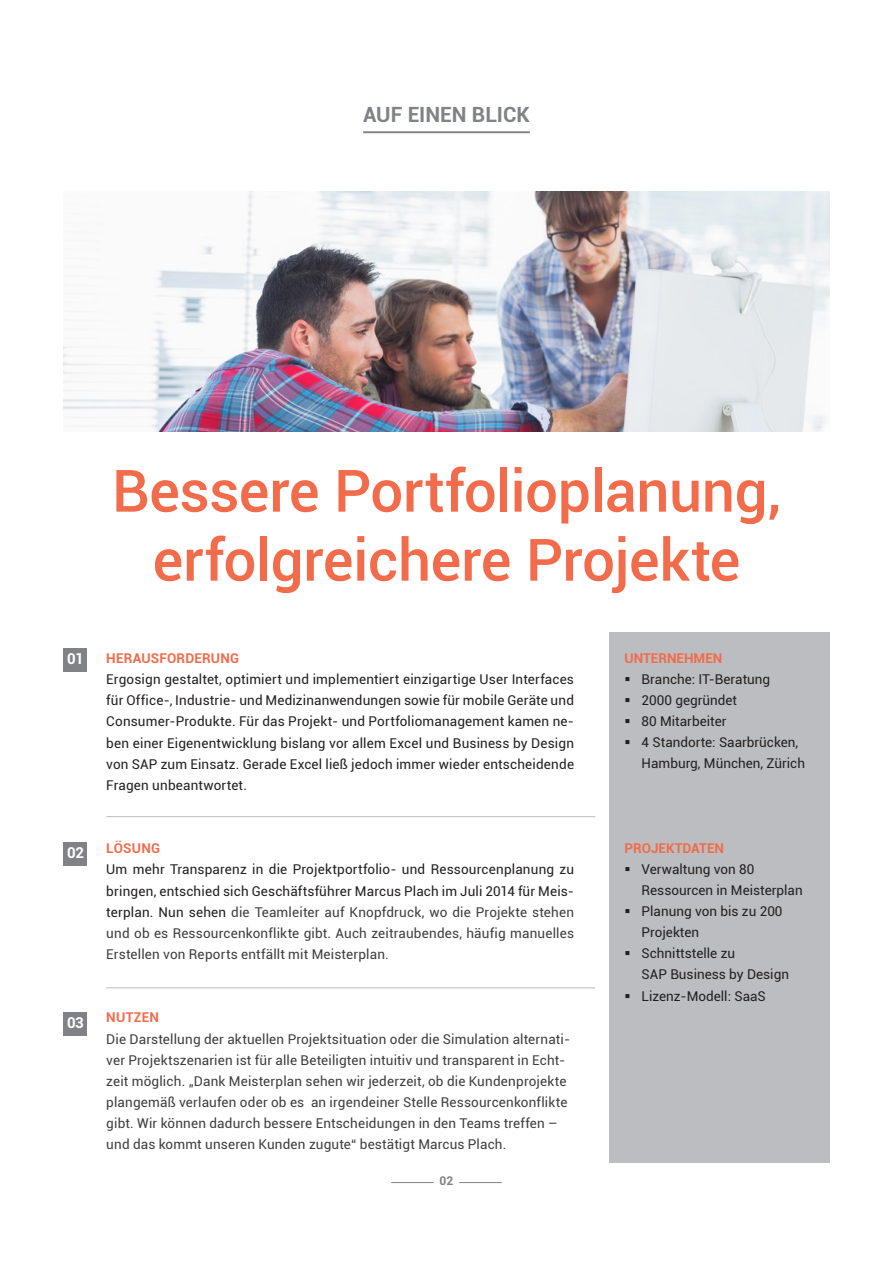
<style>
.page{position:relative;width:893px;height:1263px;background:#fff}
.page>*{position:absolute;margin:0;border:0;box-sizing:border-box;transform-origin:0 0}
.t1{font:500 58.5px/69px "Roboto";letter-spacing:-.01em;color:#f26b4a;text-align:center}
.t2{font:700 21px "Roboto";color:#808285}
.t3{font:700 15px "Roboto";color:#fff}
.t4{font:13.5px/21.1px "Roboto";letter-spacing:.01em;color:#3e3e3f;text-align:justify}
.t5{font:13.5px/21.1px "Roboto";color:#231f20}
.t6{font:700 13.5px "Roboto";color:#f26b4a}
.List__yellow_bullets{font:700 12px "Roboto";color:#808285}
.s1{color:#231f20}
</style>
<div class="page">
<div style="left:609px;top:632px;width:220px;height:531px;background:#bcbdc0"></div>
<img style="left:64px;top:191px;width:765px;height:241px">
<hr style="left:391px;top:1182px;width:43px;height:1px;background:#808285">
<hr style="left:459px;top:1182px;width:43px;height:1px;background:#808285">
<hr style="left:363px;top:131px;width:167px;height:2px;background:#808285">
<hr style="left:106px;top:816px;width:489px;height:1px;background:#bcbdc0">
<hr style="left:106px;top:987px;width:489px;height:1px;background:#bcbdc0">
<div style="left:64px;top:648px;width:23px;height:24px;background:#808285"></div>
<div style="left:64px;top:842px;width:23px;height:23px;background:#808285"></div>
<div style="left:64px;top:1012px;width:23px;height:23px;background:#808285"></div>
<p class="t2" style="left:363px;top:100px;width:168px">AUF EINEN BLICK</p>
<p class="t1" style="left:112px;top:454px;width:670px">Bessere Portfolioplanung, erfolgreichere Projekte</p>
<p class="t3" style="left:67px;top:648px;width:18px">01</p>
<p class="t6" style="left:106px;top:648px;width:134px">HERAUSFORDERUNG</p>
<p class="t5" style="left:106px;top:668px;width:469px;text-align:justify">Ergosign gestaltet, optimiert und implementiert einzigartige User Interfaces für Office-, Industrie- und Medizinanwendungen sowie für mobile Geräte und Consumer-Produkte. Für das Projekt- und Portfoliomanagement kamen ne&shy;ben einer Eigenentwicklung bislang vor allem Excel und Business by Design von SAP zum Einsatz. Gerade Excel ließ jedoch immer wieder entscheidende Fragen unbeantwortet.</p>
<p class="t6" style="left:625px;top:648px;width:99px">UNTERNEHMEN</p>
<p class="t5" style="left:642px;top:668px;width:130px">Branche: IT-Beratung</p>
<p class="t5" style="left:642px;top:689px;width:97px">2000 gegründet</p>
<p class="t5" style="left:642px;top:710px;width:86px">80 Mitarbeiter</p>
<p class="t5" style="left:642px;top:731px;width:165px">4 Standorte: Saarbrücken,<br>Hamburg, München, Zürich</p>
<p class="t3" style="left:67px;top:842px;width:18px">02</p>
<p class="t6" style="left:106px;top:839px;width:55px">LÖSUNG</p>
<p class="t4" style="left:106px;top:858px;width:469px"><span class="s1">Um mehr Transparenz in die Projektportfolio- und Ressourcenplanung zu bringen, entschied sich Geschäftsführer Marcus Plach im Juli 2014 für Meis&shy;terplan. Nun sehen</span> die Teamleiter auf Knopfdruck, wo die Projekte stehen und ob es Ressourcenkonflikte gibt. Auch zeitraubendes, häufig manuelles Erstellen von Reports entfällt mit Meisterplan.</p>
<p class="t6" style="left:625px;top:838px;width:101px">PROJEKTDATEN</p>
<p class="t5" style="left:642px;top:858px;width:163px">Verwaltung von 80<br>Ressourcen in Meisterplan</p>
<p class="t5" style="left:642px;top:900px;width:142px">Planung von bis zu 200<br>Projekten</p>
<p class="t5" style="left:642px;top:942px;width:149px">Schnittstelle zu<br>SAP Business by Design</p>
<p class="t5" style="left:642px;top:985px;width:126px">Lizenz-Modell: SaaS</p>
<p class="t3" style="left:67px;top:1012px;width:18px">03</p>
<p class="t6" style="left:106px;top:1008px;width:54px">NUTZEN</p>
<p class="t4" style="left:106px;top:1028px;width:465px;text-align:left">Die Darstellung der aktuellen Projektsituation oder die Simulation alternati&shy;ver Projektszenarien ist für alle Beteiligten intuitiv und transparent in Echt&shy;zeit möglich. „Dank Meisterplan sehen wir jederzeit, ob die Kundenprojekte plangemäß verlaufen oder ob es an irgendeiner Stelle Ressourcenkonflikte gibt. Wir können dadurch bessere Entscheidungen in den Teams treffen – und das kommt unseren Kunden zugute“ bestätigt Marcus Plach.</p>
<p class="List__yellow_bullets" style="left:439px;top:1172px;width:16px">02</p>
</div>
